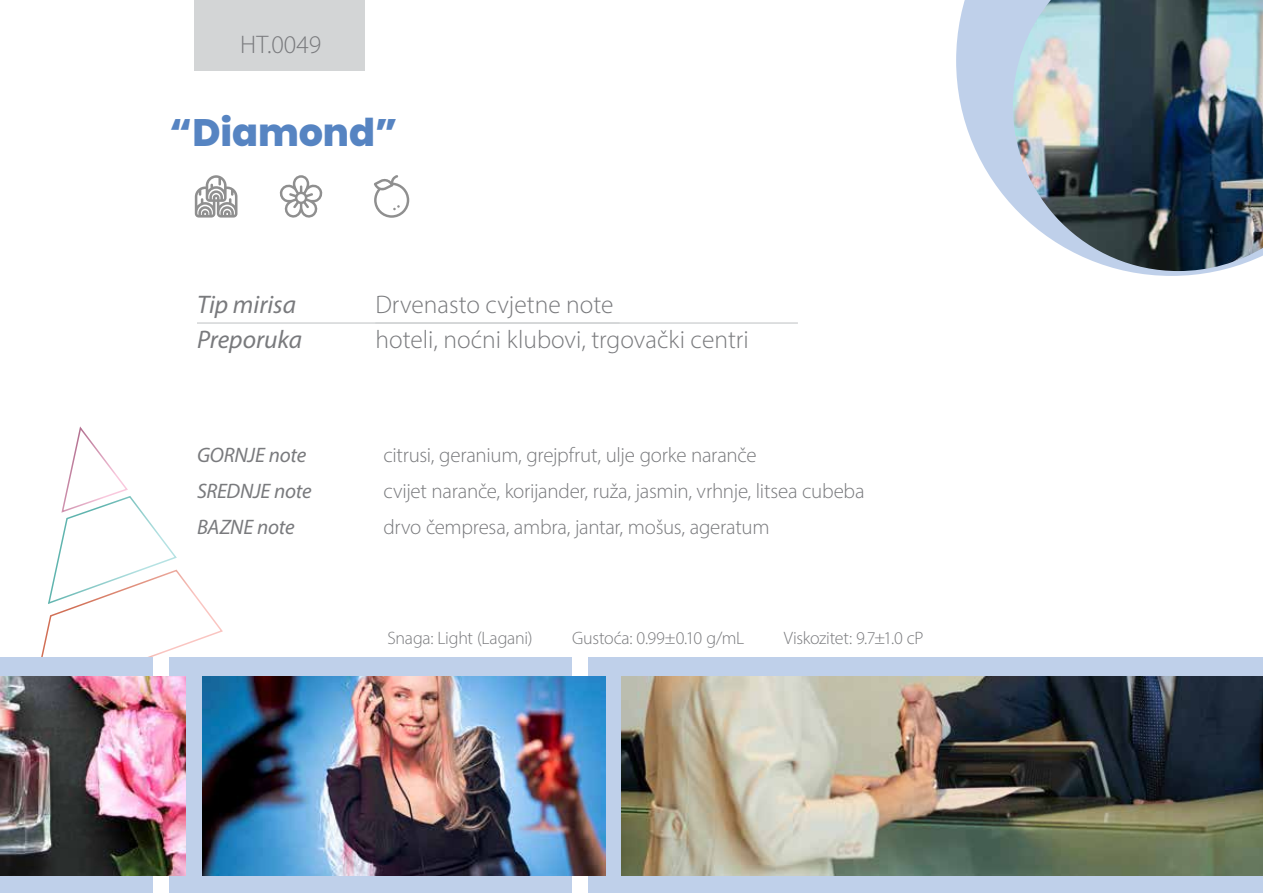
<style>
.page{position:relative;width:1263px;height:893px;background:#fff}
.page>*{position:absolute;margin:0;border:0;box-sizing:border-box;transform-origin:0 0}
.t1{font:800 38.25px "Poppins";letter-spacing:-.005em;color:#5684c2}
.t2{font:300 25.5px/34.5px "Myriad Pro";color:#797a7d}
.t3{font:italic 25.5px/34.5px "Myriad Pro";color:#797a7d}
.t4{font:300 21px/36px "Myriad Pro";letter-spacing:-.015em;color:#797a7d}
.t5{font:italic 21px/36px "Myriad Pro";letter-spacing:-.015em;color:#797a7d}
.t6{font:300 18px "Myriad Pro";letter-spacing:-.015em;color:#797a7d}
</style>
<div class="page">
<svg style="left:956px;top:0;width:261px;height:276px;fill:#bfd0ea"></svg>
<svg style="left:31px;top:426px;width:193px;height:250px"></svg>
<div style="left:194px;top:0;width:170px;height:70px;background:#d3d5d6"></div>
<div style="left:0;top:658px;width:153px;height:235px;background:#bfd0ea"></div>
<div style="left:170px;top:658px;width:402px;height:235px;background:#bfd0ea"></div>
<div style="left:589px;top:658px;width:674px;height:235px;background:#bfd0ea"></div>
<img style="left:0;top:676px;width:186px;height:200px">
<img style="left:203px;top:676px;width:402px;height:200px">
<img style="left:622px;top:676px;width:641px;height:200px">
<hr style="left:197px;top:322px;width:423px;height:2px;background:#d3d5d6">
<hr style="left:375px;top:322px;width:423px;height:2px;background:#d3d5d6">
<img style="left:1013px;top:0;width:250px;height:271px">
<svg style="left:374px;top:175px;width:35px;height:43px"></svg>
<svg style="left:195px;top:175px;width:42px;height:43px"></svg>
<svg style="left:279px;top:175px;width:44px;height:43px"></svg>
<p class="t2" style="left:240px;top:27px;width:82px">HT.0049</p>
<h1 class="t1" style="left:170px;top:110px;width:230px">“Diamond”</h1>
<p class="t3" style="left:197px;top:287px;width:107px">Tip mirisa<br>Preporuka</p>
<p class="t2" style="left:375px;top:287px;width:375px">Drvenasto cvjetne note<br>hoteli, noćni klubovi, trgovački centri</p>
<p class="t5" style="left:197px;top:437px;width:116px">GORNJE note<br>SREDNJE note<br>BAZNE note</p>
<p class="t4" style="left:383px;top:437px;width:483px">citrusi, geranium, grejpfrut, ulje gorke naranče<br>cvijet naranče, korijander, ruža, jasmin, vrhnje, litsea cubeba drvo čempresa, ambra, jantar, mošus, ageratum</p>
<p class="t6" style="left:388px;top:627px;width:147px">Snaga: Light (Lagani)</p>
<p class="t6" style="left:572px;top:627px;width:174px">Gustoća: 0.99±0.10 g/mL</p>
<p class="t6" style="left:784px;top:627px;width:141px">Viskozitet: 9.7±1.0 cP</p>
</div>
